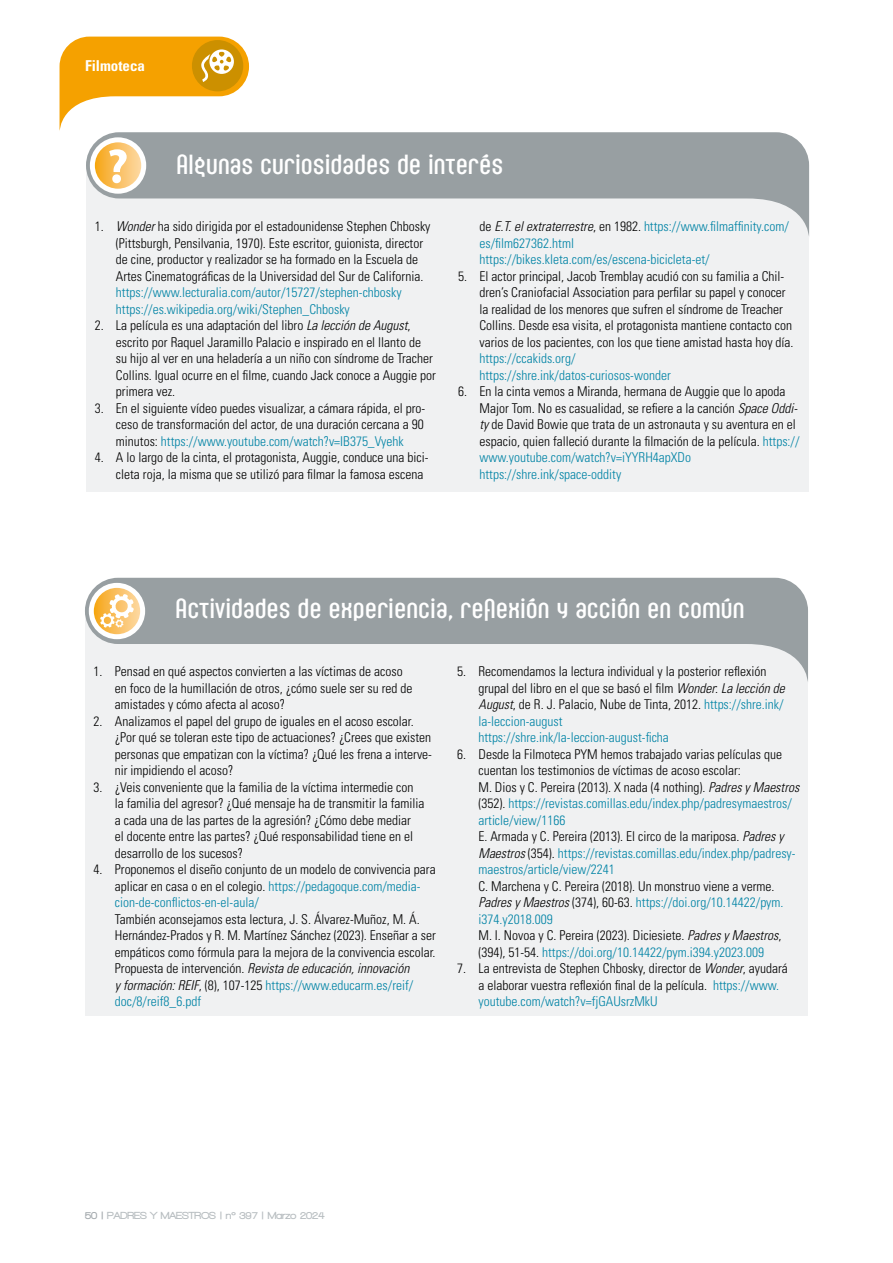
<style>
.page{position:relative;width:893px;height:1263px;background:#fff}
.page>*{position:absolute;margin:0;border:0;box-sizing:border-box;transform-origin:0 0}
.t1{font:22.5px "Seebad LT Std";color:#fff}
.t2{font:700 condensed 15px "Univers";color:#fff}
.t3{font:300 condensed 13.5px/16.5px "Univers";color:#000}
.t4{font:300 condensed 13.5px/16.5px "Univers";color:#0083a5}
.t5{font:900 10.5px "Walkway";color:#b7bdc0}
.s1{font-style:italic}
.s2{color:#0083a5}
.s3{color:#000}
.s4{font-style:italic;color:#000}
.s5{color:#a3a9ad}
</style>
<div class="page">
<svg style="left:60px;top:37px;width:189px;height:92px"></svg>
<div style="left:85px;top:610px;width:723px;height:406px;background:#f0f1f2"></div>
<svg style="left:85px;top:578px;width:723px;height:104px;fill:#989fa2"></svg>
<svg style="left:91px;top:585px;width:52px;height:52px"></svg>
<div style="left:89px;top:583px;width:56px;height:56px;border:5px solid #fff;border-radius:50%"></div>
<svg style="left:100px;top:594px;width:34px;height:33px"></svg>
<div style="left:86px;top:170px;width:723px;height:322px;background:#f0f1f2"></div>
<svg style="left:86px;top:132px;width:723px;height:104px;fill:#989fa2"></svg>
<svg style="left:92px;top:140px;width:52px;height:51px"></svg>
<div style="left:90px;top:137px;width:56px;height:57px;border:5px solid #fff;border-radius:50%"></div>
<div style="left:112px;top:174px;width:9px;height:9px;background:#fff;border-radius:50%"></div>
<svg style="left:109px;top:149px;width:18px;height:23px"></svg>
<p class="t2" style="left:85px;top:56px;width:61px">Filmoteca</p>
<p class="t1" style="left:177px;top:153px;width:328px">Algunas curiosidades de interés</p>
<p class="t3" style="left:116px;top:218px;width:316px;text-indent:-21px">1. <span class="s1">Wonder</span> ha sido dirigida por el estadounidense Stephen Chbosky (Pittsburgh, Pensilvania, 1970). Este escritor, guionista, director de cine, productor y realizador se ha formado en la Escuela de Artes Cinematográficas de la Universidad del Sur de California. <span class="s2">https://www.lecturalia.com/autor/15727/stephen-chbosky https://es.wikipedia.org/wiki/Stephen_Chbosky</span></p>
<p class="t3" style="left:116px;top:317px;width:322px;text-indent:-21px">2. La película es una adaptación del libro <span class="s1">La lección de August</span>, escrito por Raquel Jaramillo Palacio e inspirado en el llanto de<br>su hijo al ver en una heladería a un niño con síndrome de Tracher Collins. Igual ocurre en el filme, cuando Jack conoce a Auggie por primera vez.</p>
<p class="t3" style="left:116px;top:400px;width:311px;text-align:justify;text-indent:-21px">3. En el siguiente vídeo puedes visualizar, a cámara rápida, el pro&shy;ceso de transformación del actor, de una duración cercana a 90 minutos: <span class="s2">https://www.youtube.com/watch?v=IB375_Vyehk</span></p>
<p class="t3" style="left:116px;top:449px;width:314px;text-indent:-21px">4. A lo largo de la cinta, el protagonista, Auggie, conduce una bici&shy;cleta roja, la misma que se utilizó para filmar la famosa escena</p>
<p class="t4" style="left:480px;top:218px;width:311px"><span class="s3">de</span> <span class="s4">E.T. el extraterrestre</span><span class="s3">, en 1982.</span> https://www.filmaffinity.com/ es/film627362.html https://bikes.kleta.com/es/escena-bicicleta-et/</p>
<p class="t3" style="left:480px;top:268px;width:316px;text-indent:-21px">5. El actor principal, Jacob Tremblay acudió con su familia a Chil&shy;dren’s Craniofacial Association para perfilar su papel y conocer la realidad de los menores que sufren el síndrome de Treacher Collins. Desde esa visita, el protagonista mantiene contacto con varios de los pacientes, con los que tiene amistad hasta hoy día. <span class="s2">https://ccakids.org/<br>https://shre.ink/datos-curiosos-wonder</span></p>
<p class="t3" style="left:480px;top:383px;width:322px;text-indent:-21px">6. En la cinta vemos a Miranda, hermana de Auggie que lo apoda Major Tom. No es casualidad, se refiere a la canción <span class="s1">Space Oddi&shy;ty</span> de David Bowie que trata de un astronauta y su aventura en el espacio, quien falleció durante la filmación de la película. <span class="s2">https:// www.youtube.com/watch?v=iYYRH4apXDo https://shre.ink/space-oddity</span></p>
<p class="t1" style="left:176px;top:597px;width:570px">Actividades de experiencia, reflexión y acción en común</p>
<p class="t3" style="left:115px;top:663px;width:299px;text-indent:-21px">1. Pensad en qué aspectos convierten a las víctimas de acoso en foco de la humillación de otros, ¿cómo suele ser su red de amistades y cómo afecta al acoso?</p>
<p class="t3" style="left:115px;top:713px;width:319px;text-indent:-21px">2. Analizamos el papel del grupo de iguales en el acoso escolar. ¿Por qué se toleran este tipo de actuaciones? ¿Crees que existen personas que empatizan con la víctima? ¿Qué les frena a interve&shy;nir impidiendo el acoso?</p>
<p class="t3" style="left:115px;top:779px;width:311px;text-indent:-21px">3. ¿Veis conveniente que la familia de la víctima intermedie con la familia del agresor? ¿Qué mensaje ha de transmitir la familia a cada una de las partes de la agresión? ¿Cómo debe mediar<br>el docente entre las partes? ¿Qué responsabilidad tiene en el desarrollo de los sucesos?</p>
<p class="t3" style="left:115px;top:861px;width:322px;text-indent:-21px">4. Proponemos el diseño conjunto de un modelo de convivencia para aplicar en casa o en el colegio. <span class="s2">https://pedagoque.com/media&shy;cion-de-conflictos-en-el-aula/<br></span>También aconsejamos esta lectura, J. S. Álvarez-Muñoz, M. Á.<br>Hernández-Prados y R. M. Martínez Sánchez (2023). Enseñar a ser empáticos como fórmula para la mejora de la convivencia escolar.<br>Propuesta de intervención. <span class="s1">Revista de educación, innovación<br>y formación: REIF</span>, (8), 107-125 <span class="s2">https://www.educarm.es/reif/ doc/8/reif8_6.pdf</span></p>
<p class="t3" style="left:478px;top:663px;width:308px;text-indent:-21px">5. Recomendamos la lectura individual y la posterior reflexión grupal del libro en el que se basó el film <span class="s1">Wonder</span>: <span class="s1">La lección de August</span>, de R. J. Palacio, Nube de Tinta, 2012. <span class="s2">https://shre.ink/ la-leccion-august<br>https://shre.ink/la-leccion-august-ficha</span></p>
<p class="t3" style="left:478px;top:746px;width:322px;text-indent:-21px">6. Desde la Filmoteca PYM hemos trabajado varias películas que cuentan los testimonios de víctimas de acoso escolar:<br>M. Dios y C. Pereira (2013). X nada (4 nothing). <span class="s1">Padres y Maestros </span>(352). <span class="s2">https://revistas.comillas.edu/index.php/padresymaestros/ article/view/1166<br></span>E. Armada y C. Pereira (2013). El circo de la mariposa. <span class="s1">Padres y Maestros</span> (354). <span class="s2">https://revistas.comillas.edu/index.php/padresy&shy;maestros/article/view/2241<br></span>C. Marchena y C. Pereira (2018). Un monstruo viene a verme.<br><span class="s1">Padres y Maestros</span> (374), 60-63. <span class="s2">https://doi.org/10.14422/pym. i374.y2018.009<br></span>M. I. Novoa y C. Pereira (2023). Diciesiete. <span class="s1">Padres y Maestros</span>, (394), 51-54. <span class="s2">https://doi.org/10.14422/pym.i394.y2023.009</span></p>
<p class="t3" style="left:478px;top:960px;width:311px;text-indent:-21px">7. La entrevista de Stephen Chbosky, director de <span class="s1">Wonder</span>, ayudará a elaborar vuestra reflexión final de la película. <span class="s2">https://www. youtube.com/watch?v=fjGAUsrzMkU</span></p>
<p class="t5" style="left:85px;top:1209px;width:241px"><span class="s5">50 |</span> PADRES Y MAESTROS | nº 397 | Marzo 2024</p>
</div>
